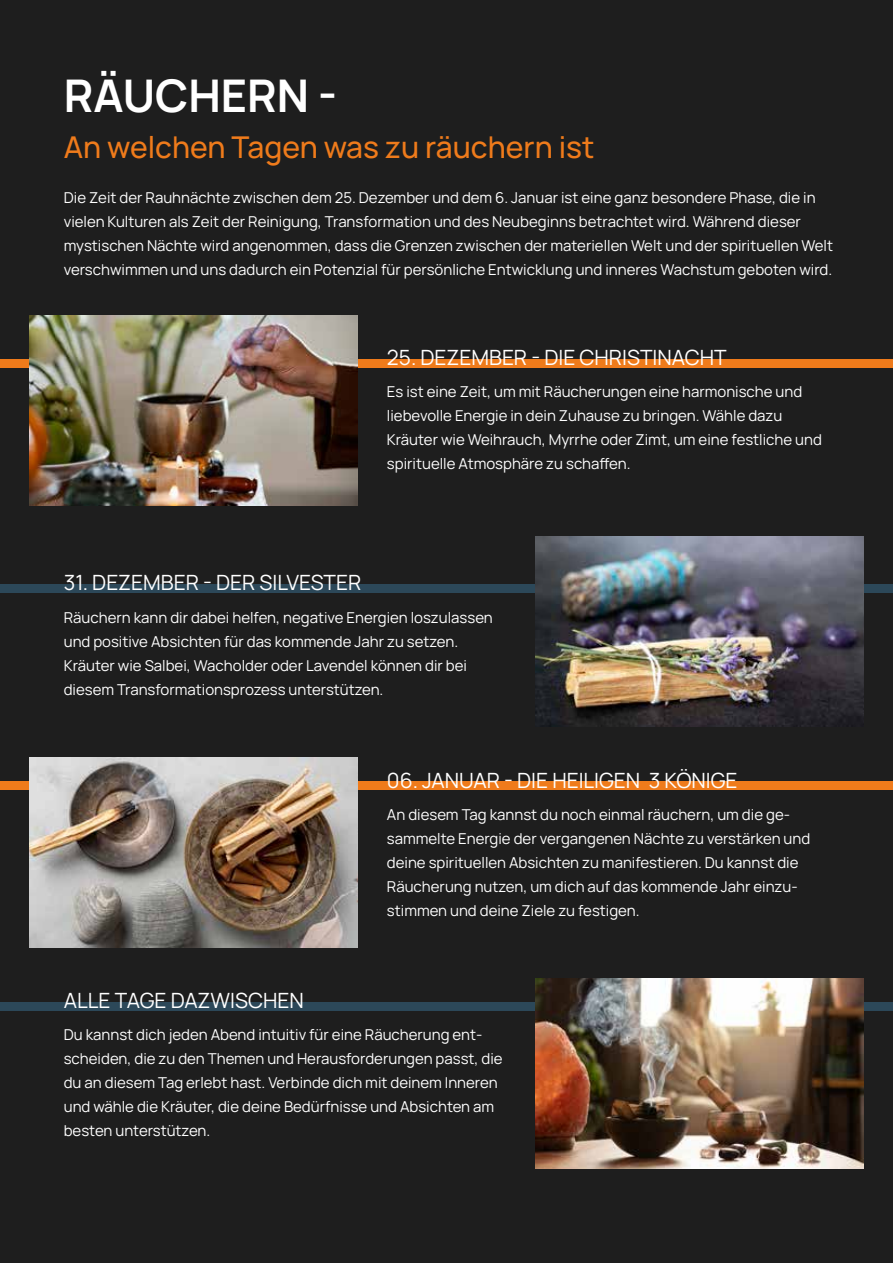
<style>
.page{position:relative;width:893px;height:1263px;background:#1e1e1e}
.page>*{position:absolute;margin:0;border:0;box-sizing:border-box;transform-origin:0 0}
.t1{font:700 45px "Manrope";color:#fff}
.t2{font:500 30px "Manrope";color:#ef7b1b}
.t3{font:21px "Manrope";color:#fff}
.t4{font:15px/24px "Manrope";color:#fff}
</style>
<div class="page">
<div style="left:0;top:585px;width:893px;height:8px;background:#2c4859"></div>
<div style="left:0;top:781px;width:893px;height:9px;background:#ef7b1b"></div>
<div style="left:0;top:1002px;width:893px;height:8px;background:#2c4859"></div>
<img style="left:536px;top:537px;width:327px;height:189px">
<img style="left:30px;top:758px;width:327px;height:189px">
<img style="left:536px;top:978px;width:327px;height:190px">
<div style="left:0;top:359px;width:893px;height:9px;background:#ef7b1b"></div>
<img style="left:30px;top:316px;width:327px;height:189px">
<h1 class="t1" style="left:64px;top:64px;width:275px">RÄUCHERN -</h1>
<h2 class="t2" style="left:64px;top:126px;width:532px">An welchen Tagen was zu räuchern ist</h2>
<p class="t4" style="left:64px;top:185px;width:771px">Die Zeit der Rauhnächte zwischen dem 25. Dezember und dem 6. Januar ist eine ganz besondere Phase, die in vielen Kulturen als Zeit der Reinigung, Transformation und des Neubeginns betrachtet wird. Während dieser mystischen Nächte wird angenommen, dass die Grenzen zwischen der materiellen Welt und der spirituellen Welt verschwimmen und uns dadurch ein Potenzial für persönliche Entwicklung und inneres Wachstum geboten wird.</p>
<h3 class="t3" style="left:387px;top:342px;width:341px">25. DEZEMBER - DIE CHRISTINACHT</h3>
<p class="t4" style="left:387px;top:379px;width:436px">Es ist eine Zeit, um mit Räucherungen eine harmonische und liebevolle Energie in dein Zuhause zu bringen. Wähle dazu Kräuter wie Weihrauch, Myrrhe oder Zimt, um eine festliche und spirituelle Atmosphäre zu schaffen.</p>
<h3 class="t3" style="left:64px;top:568px;width:299px">31. DEZEMBER - DER SILVESTER</h3>
<p class="t4" style="left:64px;top:605px;width:431px">Räuchern kann dir dabei helfen, negative Energien loszulassen und positive Absichten für das kommende Jahr zu setzen.<br>Kräuter wie Salbei, Wacholder oder Lavendel können dir bei diesem Transformationsprozess unterstützen.</p>
<h3 class="t3" style="left:387px;top:765px;width:352px">06. JANUAR - DIE HEILIGEN 3 KÖNIGE</h3>
<p class="t4" style="left:387px;top:802px;width:425px">An diesem Tag kannst du noch einmal räuchern, um die ge&shy;sammelte Energie der vergangenen Nächte zu verstärken und deine spirituellen Absichten zu manifestieren. Du kannst die Räucherung nutzen, um dich auf das kommende Jahr einzu&shy;stimmen und deine Ziele zu festigen.</p>
<h3 class="t3" style="left:64px;top:985px;width:241px">ALLE TAGE DAZWISCHEN</h3>
<p class="t4" style="left:64px;top:1022px;width:440px">Du kannst dich jeden Abend intuitiv für eine Räucherung ent&shy;scheiden, die zu den Themen und Herausforderungen passt, die du an diesem Tag erlebt hast. Verbinde dich mit deinem Inneren und wähle die Kräuter, die deine Bedürfnisse und Absichten am besten unterstützen.</p>
</div>
